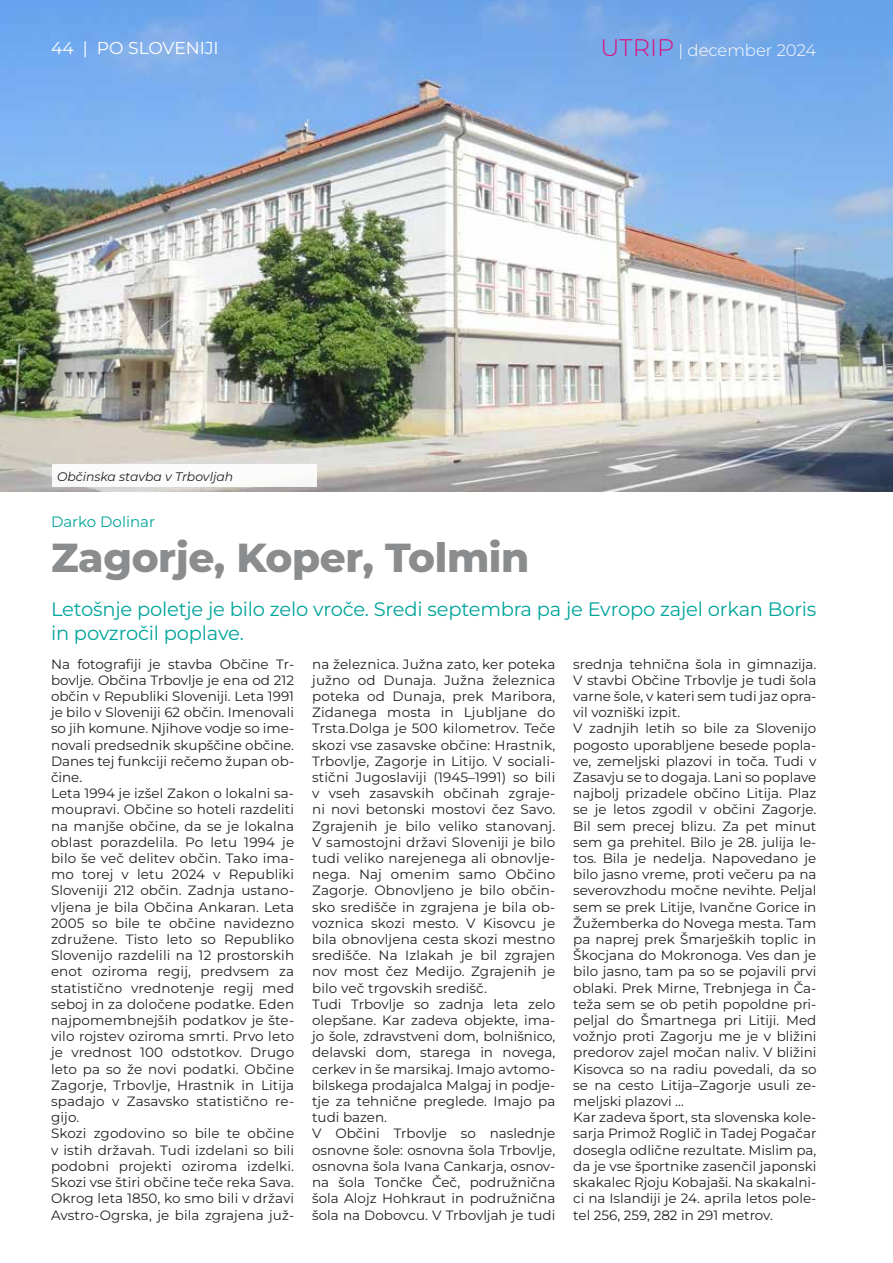
<style>
.page{position:relative;width:893px;height:1263px;background:#fff}
.page>*{position:absolute;margin:0;border:0;box-sizing:border-box;transform-origin:0 0}
.t1{font:800 40.5px "Montserrat";letter-spacing:-.01em;color:#8a8c8e}
.t2{font:19.5px/23.4px "Montserrat";letter-spacing:-.01em;color:#00a59b}
.t3{font:17.25px "Montserrat";color:#fff}
.t4{font:300 16.5px "Montserrat";color:#fff}
.t5{font:15px "Montserrat";color:#00a59b}
.t6{font:13.5px/16.2px "Montserrat";color:#231f20}
.t7{font:italic 12.45px "Montserrat";color:#231f20}
.s1{font-size:24px;color:#db0f7c}
</style>
<div class="page">
<img style="left:0;top:0;width:893px;height:491px">
<div style="left:52px;top:464px;width:265px;height:22px;background:#fff"></div>
<p class="t3" style="left:51px;top:37px;width:169px">44 | PO SLOVENIJI</p>
<p class="t4" style="left:601px;top:39px;width:217px"><span class="s1">UTRIP</span> | december 2024</p>
<p class="t7" style="left:57px;top:468px;width:178px">Občinska stavba v Trbovljah</p>
<p class="t5" style="left:51px;top:511px;width:106px">Darko Dolinar</p>
<h1 class="t1" style="left:51px;top:530px;width:480px">Zagorje, Koper, Tolmin</h1>
<h2 class="t2" style="left:51px;top:597px;width:767px">Letošnje poletje je bilo zelo vroče. Sredi septembra pa je Evropo zajel orkan Boris in povzročil poplave.</h2>
<p class="t6" style="left:51px;top:655px;width:245px">Na fotografiji je stavba Občine Tr&shy;bovlje. Občina Trbovlje je ena od 212 občin v Republiki Sloveniji. Leta 1991 je bilo v Sloveniji 62 občin. Imenovali so jih komune. Njihove vodje so ime&shy;novali predsednik skupščine občine.<br>Danes tej funkciji rečemo župan ob&shy;čine.<br>Leta 1994 je izšel Zakon o lokalni sa&shy;moupravi. Občine so hoteli razdeliti na manjše občine, da se je lokalna oblast porazdelila. Po letu 1994 je bilo še več delitev občin. Tako ima&shy;mo torej v letu 2024 v Republiki Sloveniji 212 občin. Zadnja ustano&shy;vljena je bila Občina Ankaran. Leta 2005 so bile te občine navidezno združene. Tisto leto so Republiko Slovenijo razdelili na 12 prostorskih enot oziroma regij, predvsem za statistično vrednotenje regij med seboj in za določene podatke. Eden najpomembnejših podatkov je šte&shy;vilo rojstev oziroma smrti. Prvo leto je vrednost 100 odstotkov. Drugo leto pa so že novi podatki. Občine Zagorje, Trbovlje, Hrastnik in Litija spadajo v Zasavsko statistično re&shy;gijo.<br>Skozi zgodovino so bile te občine v istih državah. Tudi izdelani so bili podobni projekti oziroma izdelki.<br>Skozi vse štiri občine teče reka Sava.<br>Okrog leta 1850, ko smo bili v državi Avstro-Ogrska, je bila zgrajena juž-</p>
<p class="t6" style="left:312px;top:655px;width:245px">na železnica. Južna zato, ker poteka južno od Dunaja. Južna železnica poteka od Dunaja, prek Maribora, Zidanega mosta in Ljubljane do Trsta.Dolga je 500 kilometrov. Teče skozi vse zasavske občine: Hrastnik, Trbovlje, Zagorje in Litijo. V sociali&shy;stični Jugoslaviji (1945–1991) so bili v vseh zasavskih občinah zgraje&shy;ni novi betonski mostovi čez Savo.<br>Zgrajenih je bilo veliko stanovanj.<br>V samostojni državi Sloveniji je bilo tudi veliko narejenega ali obnovlje&shy;nega. Naj omenim samo Občino Zagorje. Obnovljeno je bilo občin&shy;sko središče in zgrajena je bila ob&shy;voznica skozi mesto. V Kisovcu je bila obnovljena cesta skozi mestno središče. Na Izlakah je bil zgrajen nov most čez Medijo. Zgrajenih je bilo več trgovskih središč.<br>Tudi Trbovlje so zadnja leta zelo olepšane. Kar zadeva objekte, ima&shy;jo šole, zdravstveni dom, bolnišnico, delavski dom, starega in novega, cerkev in še marsikaj. Imajo avtomo&shy;bilskega prodajalca Malgaj in podje&shy;tje za tehnične preglede. Imajo pa tudi bazen.<br>V Občini Trbovlje so naslednje osnovne šole: osnovna šola Trbovlje, osnovna šola Ivana Cankarja, osnov&shy;na šola Tončke Čeč, podružnična šola Alojz Hohkraut in podružnična šola na Dobovcu. V Trbovljah je tudi</p>
<p class="t6" style="left:573px;top:655px;width:245px">srednja tehnična šola in gimnazija.<br>V stavbi Občine Trbovlje je tudi šola varne šole, v kateri sem tudi jaz opra&shy;vil vozniški izpit.<br>V zadnjih letih so bile za Slovenijo pogosto uporabljene besede popla&shy;ve, zemeljski plazovi in toča. Tudi v Zasavju se to dogaja. Lani so poplave najbolj prizadele občino Litija. Plaz se je letos zgodil v občini Zagorje.<br>Bil sem precej blizu. Za pet minut sem ga prehitel. Bilo je 28. julija le&shy;tos. Bila je nedelja. Napovedano je bilo jasno vreme, proti večeru pa na severovzhodu močne nevihte. Peljal sem se prek Litije, Ivančne Gorice in Žužemberka do Novega mesta. Tam pa naprej prek Šmarjeških toplic in Škocjana do Mokronoga. Ves dan je bilo jasno, tam pa so se pojavili prvi oblaki. Prek Mirne, Trebnjega in Ča&shy;teža sem se ob petih popoldne pri&shy;peljal do Šmartnega pri Litiji. Med vožnjo proti Zagorju me je v bližini predorov zajel močan naliv. V bližini Kisovca so na radiu povedali, da so se na cesto Litija–Zagorje usuli ze&shy;meljski plazovi …<br>Kar zadeva šport, sta slovenska kole&shy;sarja Primož Roglič in Tadej Pogačar dosegla odlične rezultate. Mislim pa, da je vse športnike zasenčil japonski skakalec Rjoju Kobajaši. Na skakalni&shy;ci na Islandiji je 24. aprila letos pole&shy;tel 256, 259, 282 in 291 metrov.</p>
</div>
